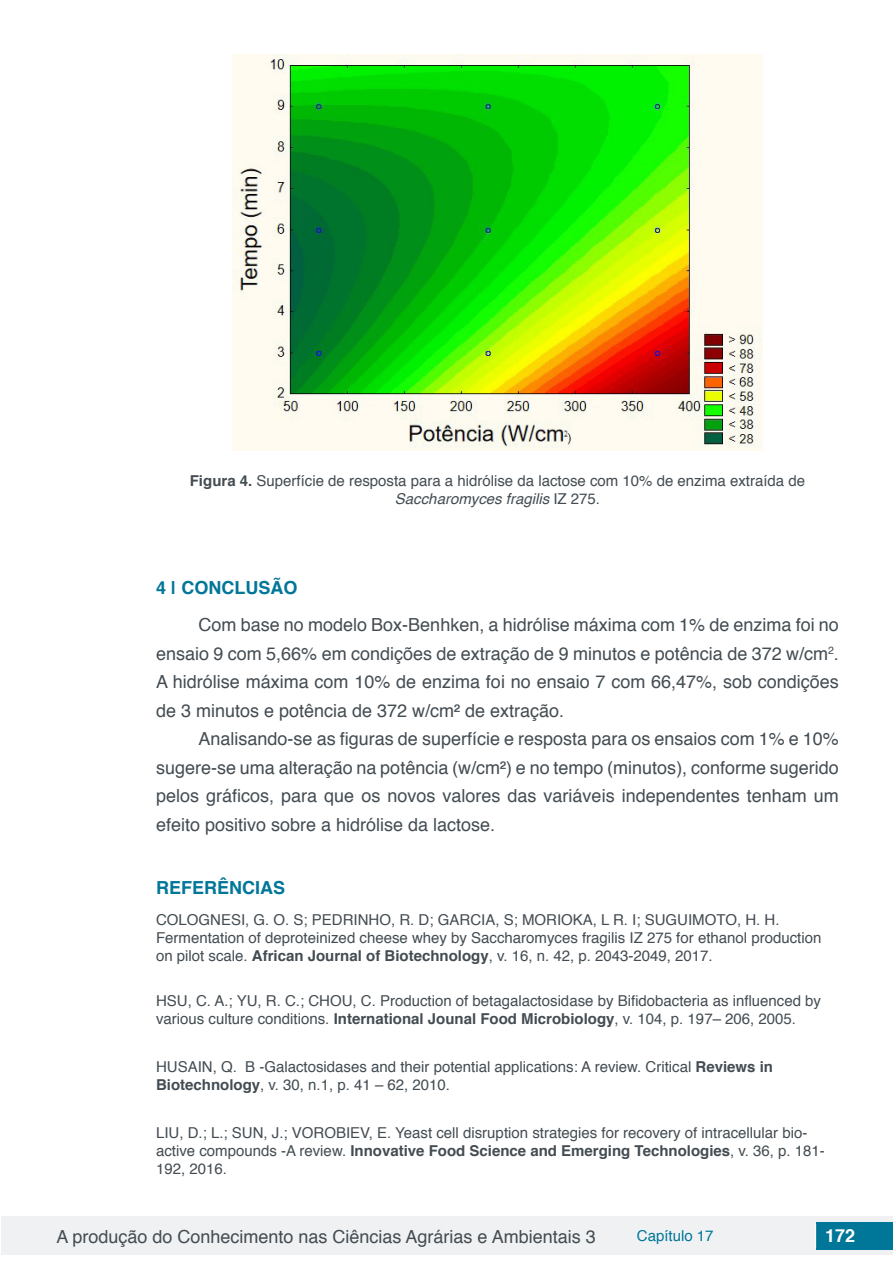
<style>
.page{position:relative;width:893px;height:1263px;background:#fff}
.page>*{position:absolute;margin:0;border:0;box-sizing:border-box;transform-origin:0 0}
.t1{font:18px/28.5px "Helvetica";color:#434c52;text-align:justify}
.t2{font:700 18px "Helvetica";color:#007699}
.t3{font:700 18px "Helvetica";color:#fff}
.t4{font:15px/18px "Helvetica";color:#434c52}
.t5{font:15px "Helvetica";color:#007699}
.s1{font-weight:700}
.s2{font-style:italic}
</style>
<div class="page">
<div style="left:1px;top:1216px;width:891px;height:38px;background:#f0f1f2"></div>
<div style="left:816px;top:1222px;width:77px;height:27px;background:#007699"></div>
<svg style="left:815px;top:1224px;width:1px;height:24px"></svg>
<img style="left:233px;top:54px;width:529px;height:397px">
<p class="t4" style="left:190px;top:472px;width:617px;text-align:center"><span class="s1">Figura 4.</span> Superfície de resposta para a hidrólise da lactose com 10% de enzima extraída de<br><span class="s2">Saccharomyces fragilis</span> IZ 275.</p>
<p class="t2" style="left:156px;top:573px;width:143px">4 | CONCLUSÃO</p>
<p class="t1" style="left:156px;top:611px;width:684px;text-indent:43px">Com base no modelo Box-Benhken, a hidrólise máxima com 1% de enzima foi no ensaio 9 com 5,66% em condições de extração de 9 minutos e potência de 372 w/cm<sup>2</sup>.<br>A hidrólise máxima com 10% de enzima foi no ensaio 7 com 66,47%, sob condições de 3 minutos e potência de 372 w/cm² de extração.</p>
<p class="t1" style="left:156px;top:725px;width:684px;text-indent:43px">Analisando-se as figuras de superfície e resposta para os ensaios com 1% e 10% sugere-se uma alteração na potência (w/cm²) e no tempo (minutos), conforme sugerido pelos gráficos, para que os novos valores das variáveis independentes tenham um efeito positivo sobre a hidrólise da lactose.</p>
<p class="t2" style="left:156px;top:873px;width:131px">REFERÊNCIAS</p>
<p class="t4" style="left:156px;top:911px;width:667px">COLOGNESI, G. O. S; PEDRINHO, R. D; GARCIA, S; MORIOKA, L R. I; SUGUIMOTO, H. H.<br>Fermentation of deproteinized cheese whey by Saccharomyces fragilis IZ 275 for ethanol production on pilot scale. <span class="s1">African Journal of Biotechnology</span>, v. 16, n. 42, p. 2043-2049, 2017.</p>
<p class="t4" style="left:156px;top:992px;width:667px">HSU, C. A.; YU, R. C.; CHOU, C. Production of betagalactosidase by Bifidobacteria as influenced by various culture conditions. <span class="s1">International Jounal Food Microbiology</span>, v. 104, p. 197– 206, 2005.</p>
<p class="t4" style="left:156px;top:1058px;width:618px">HUSAIN, Q. B -Galactosidases and their potential applications: A review. Critical <span class="s1">Reviews in<br>Biotechnology</span>, v. 30, n.1, p. 41 – 62, 2010.</p>
<p class="t4" style="left:156px;top:1124px;width:670px">LIU, D.; L.; SUN, J.; VOROBIEV, E. Yeast cell disruption strategies for recovery of intracellular bio&shy;active compounds -A review. <span class="s1">Innovative Food Science and Emerging Technologies</span>, v. 36, p. 181-<br>192, 2016.</p>
<p class="t1" style="left:56px;top:1223px;width:541px">A produção do Conhecimento nas Ciências Agrárias e Ambientais 3</p>
<p class="t5" style="left:637px;top:1224px;width:78px">Capítulo 17</p>
<p class="t3" style="left:825px;top:1221px;width:32px">172</p>
</div>
